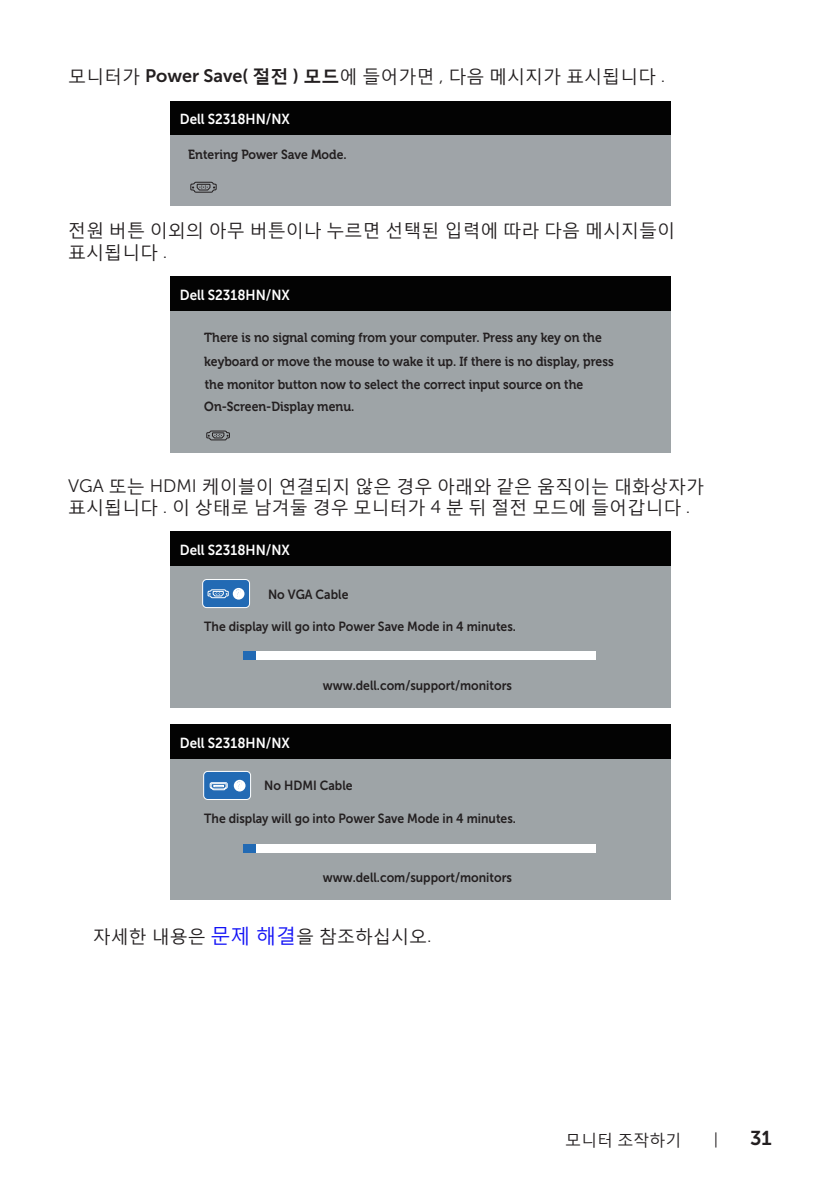
<style>
.page{position:relative;width:840px;height:1191px;background:#fff}
.page>*{position:absolute;margin:0;border:0;box-sizing:border-box;transform-origin:0 0}
.t1{font:20px "Museo Sans For Dell 700";color:#231f20}
.text{font:18px/21.6px "Malgun Gothic";color:#231f20}
.drawing{font:18px "Malgun Gothic";color:#231f20}
.t2{font:16px "Malgun Gothic";color:#231f20}
.t3{font:16px "Museo Sans For Dell 300";color:#231f20}
.t4{font:14.4px "Museo Sans For Dell 700";color:#fff;scale:.92 1}
.t5{font:700 13.2px/24.6px "Museo For Dell";color:#231f20;scale:.92 1}
.t6{font:13.2px "Museo Sans For Dell 700";color:#231f20;scale:.92 1}
.t7{font:700 10px "Arial";color:#226ab4;scale:.73 1}
.s1{font-family:"Museo Sans For Dell 700"}
.s2{font-weight:700}
.s3{font-family:"Museo Sans For Dell 300"}
.s4{font-size:20px;color:#1111f6}
</style>
<div class="page">
<div style="left:169px;top:127px;width:501px;height:79px;background:#9fa4a8"></div>
<div style="left:170px;top:101px;width:500px;height:34px;background:#030303"></div>
<svg style="left:190px;top:181px;width:27px;height:12px"></svg>
<div style="left:169px;top:303px;width:501px;height:149px;background:#9ea4a7"></div>
<div style="left:170px;top:276px;width:500px;height:35px;background:#030303"></div>
<svg style="left:206px;top:430px;width:24px;height:11px"></svg>
<div style="left:169px;top:558px;width:501px;height:149px;background:#9ea4a7"></div>
<div style="left:170px;top:532px;width:500px;height:34px;background:#030303"></div>
<div style="left:243px;top:651px;width:353px;height:9px;background:#fff"></div>
<div style="left:243px;top:651px;width:13px;height:9px;background:#226ab4"></div>
<div style="left:202px;top:579px;width:47px;height:28px;background:#226ab4;border-radius:4px"></div>
<div style="left:202px;top:579px;width:47px;height:29px;border:1px solid #fff;border-radius:4px"></div>
<div style="left:233px;top:588px;width:11px;height:11px;background:#fff;border-radius:50%"></div>
<svg style="left:207px;top:589px;width:22px;height:10px"></svg>
<div style="left:169px;top:750px;width:501px;height:150px;background:#9ea4a7"></div>
<div style="left:170px;top:724px;width:500px;height:34px;background:#030303"></div>
<div style="left:243px;top:843px;width:353px;height:9px;background:#fff"></div>
<div style="left:243px;top:843px;width:13px;height:9px;background:#226ab4"></div>
<div style="left:203px;top:771px;width:47px;height:28px;background:#226ab4;border-radius:4px"></div>
<div style="left:203px;top:771px;width:47px;height:28px;border:1px solid #fff;border-radius:4px"></div>
<div style="left:234px;top:780px;width:11px;height:11px;background:#fff;border-radius:50%"></div>
<svg style="left:209px;top:782px;width:19px;height:8px"></svg>
<p class="text" style="left:68px;top:65px;width:598px">모니터가 <span class="s1">Power Save(</span> <span class="s2">절전</span> <span class="s1">)</span> <span class="s2">모드</span>에 들어가면 <span class="s3">,</span> 다음 메시지가 표시됩니다 <span class="s3">.</span></p>
<p class="t4" style="left:180px;top:111px;width:121px">Dell S2318HN/NX</p>
<p class="t5" style="left:188px;top:142px;width:173px">Entering Power Save Mode.</p>
<p class="text" style="left:68px;top:219px;width:608px">전원 버튼 이외의 아무 버튼이나 누르면 선택된 입력에 따라 다음 메시지들이 표시됩니다 <span class="s3">.</span></p>
<p class="t4" style="left:180px;top:287px;width:121px">Dell S2318HN/NX</p>
<p class="t5" style="left:204px;top:325px;width:446px">There is no signal coming from your computer. Press any key on the keyboard or move the mouse to wake it up. If there is no display, press</p>
<p class="t5" style="left:204px;top:373px;width:413px;line-height:22.4px">the monitor button now to select the correct input source on the<br>On-Screen-Display menu.</p>
<p class="text" style="left:68px;top:475px;width:637px"><span class="s3">VGA</span> 또는 <span class="s3">HDMI</span> 케이블이 연결되지 않은 경우 아래와 같은 움직이는 대화상자가 표시됩니다 <span class="s3">.</span> 이 상태로 남겨둘 경우 모니터가 <span class="s3">4</span> 분 뒤 절전 모드에 들어갑니다 <span class="s3">.</span></p>
<p class="t4" style="left:180px;top:542px;width:121px">Dell S2318HN/NX</p>
<p class="t6" style="left:268px;top:587px;width:89px">No VGA Cable</p>
<p class="t6" style="left:204px;top:618px;width:340px">The display will go into Power Save Mode in 4 minutes.</p>
<p class="t7" style="left:236px;top:587px;width:8px">?</p>
<p class="t4" style="left:180px;top:734px;width:121px">Dell S2318HN/NX</p>
<p class="t6" style="left:323px;top:677px;width:207px">www.dell.com/support/monitors</p>
<p class="t7" style="left:237px;top:779px;width:8px">?</p>
<p class="t6" style="left:264px;top:778px;width:97px">No HDMI Cable</p>
<p class="t6" style="left:204px;top:811px;width:340px">The display will go into Power Save Mode in 4 minutes.</p>
<p class="t6" style="left:323px;top:870px;width:207px">www.dell.com/support/monitors</p>
<p class="drawing" style="left:93px;top:925px;width:340px">자세한 내용은 <span class="s4">문제 해결</span>을 참조하십시오<span class="s3">.</span></p>
<p class="t2" style="left:565px;top:1129px;width:118px">모니터 조작하기</p>
<p class="t3" style="left:713px;top:1130px;width:6px">|</p>
<h1 class="t1" style="left:749px;top:1126px;width:23px">31</h1>
</div>
